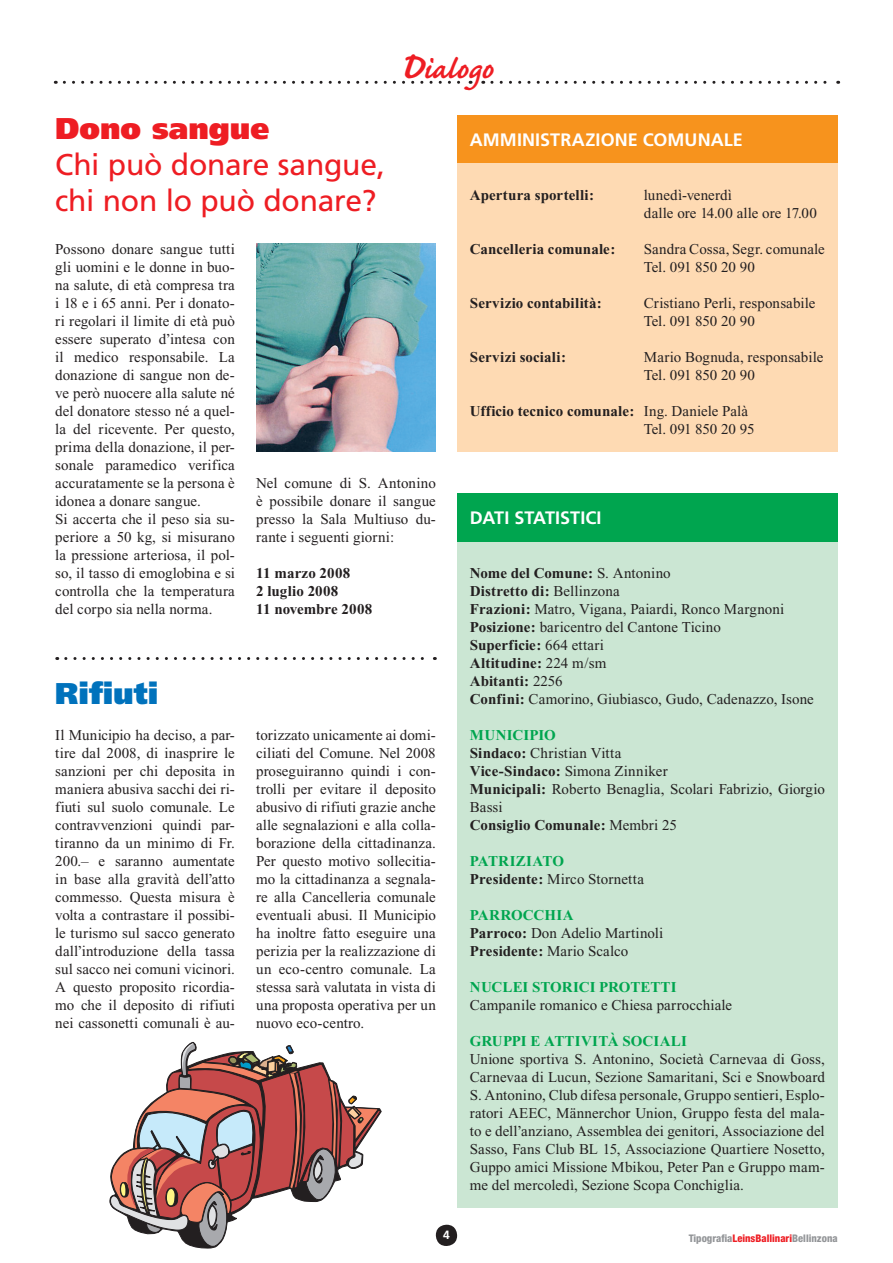
<style>
.page{position:relative;width:893px;height:1263px;background:#fff}
.page>*{position:absolute;margin:0;border:0;box-sizing:border-box;transform-origin:0 0}
.t1{font:700 36px "Caflisch Script";color:#ee1d23}
.t2{font:30px/36px "Frutiger";letter-spacing:-.01em;color:#ee1d23}
.t3{font:900 30px "Frutiger";letter-spacing:-.005em;color:#ee1d23}
.t4{font:900 30px "Frutiger";letter-spacing:-.005em;color:#0072bc}
.t5{font:700 18px "Frutiger";color:#fff}
.t6{font:15px/18px "Times New Roman";letter-spacing:.005em;color:#231f20}
.t7{font:700 15px/18px "Times New Roman";letter-spacing:.005em;color:#231f20}
.t8{font:15px/18px "Times New Roman";letter-spacing:-.015em;color:#231f20}
.t9{font:700 15px "Times New Roman";letter-spacing:.1em;color:#00a54f}
.t10{font:700 15px "Times New Roman";letter-spacing:.04em;color:#00a54f}
.t11{font:700 12px "Frutiger";color:#fff}
.t12{font:800 condensed 10.5px "Helvetica Neue LT Std";color:#939598}
.s1{font-size:48px}
.s2{font-weight:700}
.s3{font-weight:700;color:#00a54f}
.s4{color:#ee1d23}
</style>
<div class="page">
<div style="left:436px;top:1225px;width:21px;height:21px;background:#231f20;border-radius:11px"></div>
<svg style="left:64px;top:81px;width:407px;height:3px"></svg>
<svg style="left:492px;top:81px;width:347px;height:3px"></svg>
<div style="left:457px;top:115px;width:381px;height:49px;background:#f7931d"></div>
<div style="left:457px;top:542px;width:381px;height:666px;background:#cbe6d3"></div>
<div style="left:457px;top:164px;width:381px;height:288px;background:#fedab3"></div>
<div style="left:457px;top:493px;width:381px;height:49px;background:#00a54f"></div>
<svg style="left:66px;top:657px;width:369px;height:3px"></svg>
<img style="left:256px;top:244px;width:180px;height:208px">
<svg style="left:110px;top:1043px;width:271px;height:203px"></svg>
<h1 class="t1" style="left:399px;top:51px;width:96px"><span class="s1">D</span>ialogo</h1>
<h2 class="t3" style="left:55px;top:110px;width:216px">Dono sangue</h2>
<h2 class="t2" style="left:55px;top:146px;width:331px">Chi può donare sangue, chi non lo può donare?</h2>
<p class="t6" style="left:55px;top:240px;width:181px">Possono donare sangue tutti gli uomini e le donne in buo&shy;na salute, di età compresa tra i 18 e i 65 anni. Per i donato&shy;ri regolari il limite di età può essere superato d’intesa con il medico responsabile. La donazione di sangue non de&shy;ve però nuocere alla salute né del donatore stesso né a quel&shy;la del ricevente. Per questo, prima della donazione, il per&shy;sonale paramedico verifica accuratamente se la persona è idonea a donare sangue.<br>Si accerta che il peso sia su&shy;periore a 50 kg, si misurano la pressione arteriosa, il pol&shy;so, il tasso di emoglobina e si controlla che la temperatura del corpo sia nella norma.</p>
<p class="t6" style="left:256px;top:474px;width:181px;text-align:justify">Nel comune di S. Antonino è possibile donare il sangue presso la Sala Multiuso du&shy;rante i seguenti giorni:</p>
<p class="t7" style="left:256px;top:564px;width:118px">11 marzo 2008<br>2 luglio 2008<br>11 novembre 2008</p>
<h2 class="t4" style="left:55px;top:675px;width:105px">Rifiuti</h2>
<p class="t6" style="left:55px;top:726px;width:181px;text-align:justify">Il Municipio ha deciso, a par&shy;tire dal 2008, di inasprire le sanzioni per chi deposita in maniera abusiva sacchi dei ri&shy;fiuti sul suolo comunale. Le contravvenzioni quindi par&shy;tiranno da un minimo di Fr.<br>200.– e saranno aumentate in base alla gravità dell’atto commesso. Questa misura è volta a contrastare il possibi&shy;le turismo sul sacco generato dall’introduzione della tassa sul sacco nei comuni vicinori.<br>A questo proposito ricordia&shy;mo che il deposito di rifiuti nei cassonetti comunali è au-</p>
<p class="t6" style="left:256px;top:726px;width:181px;text-align:justify">torizzato unicamente ai domi&shy;ciliati del Comune. Nel 2008 proseguiranno quindi i con&shy;trolli per evitare il deposito abusivo di rifiuti grazie anche alle segnalazioni e alla colla&shy;borazione della cittadinanza.<br>Per questo motivo sollecitia&shy;mo la cittadinanza a segnala&shy;re alla Cancelleria comunale eventuali abusi. Il Municipio ha inoltre fatto eseguire una perizia per la realizzazione di un eco-centro comunale. La stessa sarà valutata in vista di una proposta operativa per un nuovo eco-centro.</p>
<p class="t11" style="left:443px;top:1228px;width:8px">4</p>
<p class="t5" style="left:470px;top:129px;width:26px">AMMINISTRA</p>
<p class="t5" style="left:585px;top:129px;width:22px">ZIONE</p>
<p class="t5" style="left:643px;top:129px;width:14px">COMUNALE</p>
<p class="t7" style="left:470px;top:186px;width:126px">Apertura sportelli:</p>
<p class="t6" style="left:644px;top:186px;width:174px">lunedì-venerdì<br>dalle ore 14.00 alle ore 17.00</p>
<p class="t7" style="left:470px;top:240px;width:147px">Cancelleria comunale:</p>
<p class="t6" style="left:644px;top:240px;width:183px">Sandra Cossa, Segr. comunale<br>Tel. 091 850 20 90</p>
<p class="t7" style="left:470px;top:294px;width:134px">Servizio contabilità:</p>
<p class="t6" style="left:644px;top:294px;width:173px">Cristiano Perli, responsabile<br>Tel. 091 850 20 90</p>
<p class="t7" style="left:470px;top:348px;width:98px">Servizi sociali:</p>
<p class="t6" style="left:644px;top:348px;width:181px">Mario Bognuda, responsabile<br>Tel. 091 850 20 90</p>
<p class="t8" style="left:644px;top:402px;width:112px;text-indent:-174px"><span class="s2">Ufficio tecnico comunale:</span> Ing. Daniele Palà<br>Tel. 091 850 20 95</p>
<p class="t5" style="left:470px;top:507px;width:133px">DATI STATISTICI</p>
<p class="t6" style="left:470px;top:564px;width:345px"><span class="s2">Nome del Comune:</span> S. Antonino<br><span class="s2">Distretto di:</span> Bellinzona<br><span class="s2">Frazioni:</span> Matro, Vigana, Paiardi, Ronco Margnoni<br><span class="s2">Posizione:</span> baricentro del Cantone Ticino<br><span class="s2">Superficie:</span> 664 ettari<br><span class="s2">Altitudine:</span> 224 m/sm<br><span class="s2">Abitanti:</span> 2256<br><span class="s2">Confini:</span> Camorino, Giubiasco, Gudo, Cadenazzo, Isone</p>
<p class="t6" style="left:470px;top:726px;width:357px"><span class="s3">Municipio<br></span><span class="s2">Sindaco:</span> Christian Vitta<br><span class="s2">Vice-Sindaco:</span> Simona Zinniker<br><span class="s2">Municipali:</span> Roberto Benaglia, Scolari Fabrizio, Giorgio<br>Bassi<br><span class="s2">Consiglio Comunale:</span> Membri 25</p>
<p class="t6" style="left:470px;top:852px;width:176px"><span class="s3">Patriziato<br></span><span class="s2">Presidente:</span> Mirco Stornetta</p>
<p class="t6" style="left:470px;top:906px;width:195px"><span class="s3">Parrocchia<br></span><span class="s2">Parroco:</span> Don Adelio Martinoli<br><span class="s2">Presidente:</span> Mario Scalco</p>
<p class="t10" style="left:470px;top:978px;width:208px">Nuclei storici protetti</p>
<p class="t6" style="left:470px;top:996px;width:264px">Campanile romanico e Chiesa parrocchiale</p>
<p class="t9" style="left:470px;top:1032px;width:219px">Gruppi e attività sociali</p>
<p class="t6" style="left:470px;top:1050px;width:357px;text-align:justify">Unione sportiva S. Antonino, Società Carnevaa di Goss, Carnevaa di Lucun, Sezione Samaritani, Sci e Snowboard S. Antonino, Club difesa personale, Gruppo sentieri, Esplo&shy;ratori AEEC, Männerchor Union, Gruppo festa del mala&shy;to e dell’anziano, Assemblea dei genitori, Associazione del Sasso, Fans Club BL 15, Associazione Quartiere Nosetto, Guppo amici Missione Mbikou, Peter Pan e Gruppo mam&shy;me del mercoledì, Sezione Scopa Conchiglia.</p>
<p class="t12" style="left:689px;top:1231px;width:151px">Tipografia<span class="s4">LeinsBallinari</span>Bellinzona</p>
</div>
